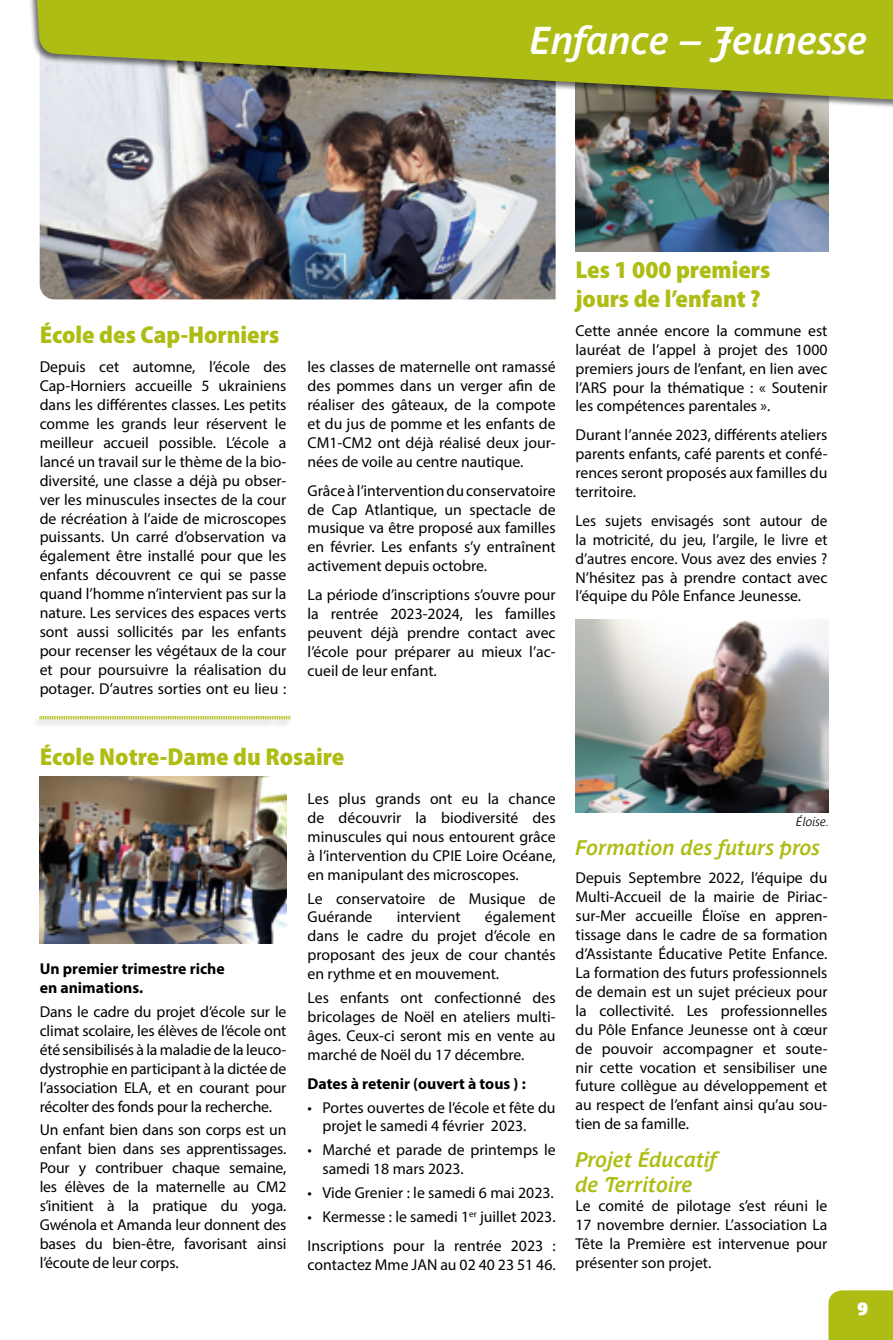
<style>
.page{position:relative;width:893px;height:1340px;background:#fff}
.page>*{position:absolute;margin:0;border:0;box-sizing:border-box;transform-origin:0 0}
.t1{font:italic 700 38.5px "Parisine Plus Std Gris";color:#fff}
.t2{font:900 semi-condensed 24.5px/29.4px "Myriad Pro";color:#aebd14}
.t3{font:italic 700 21px/25.2px "Parisine Plus Std Gris";color:#aebd14}
.t4{font:700 17.5px "Parisine Plus Std Sombre";color:#fff}
.t5{font:15.75px/18.9px "Myriad Pro";color:#000;text-align:justify}
.t6{font:700 15.75px/18.9px "Myriad Pro";color:#000}
.t7{font:italic 12.25px "Parisine Plus Std Gris";color:#000}
</style>
<div class="page">
<img style="left:40px;top:111px;width:516px;height:188px">
<img style="left:575px;top:619px;width:253px;height:193px">
<div style="left:33px;top:716px;width:259px;height:12px;background:#000;opacity:.55"></div>
<svg style="left:40px;top:716px;width:251px;height:3px"></svg>
<img style="left:40px;top:776px;width:246px;height:167px">
<img style="left:575px;top:111px;width:253px;height:140px">
<div style="left:28px;top:0;width:865px;height:111px;background:#000;opacity:.55"></div>
<svg style="left:35px;top:0;width:858px;height:102px;background:#a8b335"></svg>
<div style="left:828px;top:1290px;width:65px;height:49px;background:#aebd14"></div>
<h1 class="t1" style="left:530px;top:18px;width:340px">Enfance – Jeunesse</h1>
<h2 class="t2" style="left:40px;top:319px;width:241px">École des Cap-Horniers</h2>
<p class="t5" style="left:40px;top:357px;width:248px">Depuis cet automne, l’école des Cap-Horniers accueille 5 ukrainiens dans les différentes classes. Les petits comme les grands leur réservent le meilleur accueil possible. L’école a lancé un travail sur le thème de la bio&shy;diversité, une classe a déjà pu obser&shy;ver les minuscules insectes de la cour de récréation à l’aide de microscopes puissants. Un carré d’observation va également être installé pour que les enfants découvrent ce qui se passe quand l’homme n’intervient pas sur la nature. Les services des espaces verts sont aussi sollicités par les enfants pour recenser les végétaux de la cour et pour poursuivre la réalisation du potager. D’autres sorties ont eu lieu :</p>
<p class="t5" style="left:308px;top:357px;width:250px">les classes de maternelle ont ramassé des pommes dans un verger afin de réaliser des gâteaux, de la compote et du jus de pomme et les enfants de CM1-CM2 ont déjà réalisé deux jour&shy;nées de voile au centre nautique.</p>
<p class="t5" style="left:308px;top:480px;width:250px">Grâce à l’intervention du conservatoire de Cap Atlantique, un spectacle de musique va être proposé aux familles en février. Les enfants s’y entraînent activement depuis octobre.</p>
<p class="t5" style="left:308px;top:585px;width:250px">La période d’inscriptions s’ouvre pour la rentrée 2023-2024, les familles peuvent déjà prendre contact avec l’école pour préparer au mieux l’ac&shy;cueil de leur enfant.</p>
<h2 class="t2" style="left:575px;top:254px;width:196px">Les 1 000 premiers jours de l’enfant ?</h2>
<p class="t5" style="left:575px;top:321px;width:254px">Cette année encore la commune est lauréat de l’appel à projet des 1000 premiers jours de l’enfant, en lien avec l’ARS pour la thématique : « Soutenir les compétences parentales ».</p>
<p class="t5" style="left:575px;top:425px;width:254px">Durant l’année 2023, différents ateliers parents enfants, café parents et confé&shy;rences seront proposés aux familles du territoire.</p>
<p class="t5" style="left:575px;top:511px;width:254px">Les sujets envisagés sont autour de la motricité, du jeu, l’argile, le livre et d’autres encore. Vous avez des envies ?<br>N’hésitez pas à prendre contact avec l’équipe du Pôle Enfance Jeunesse.</p>
<h2 class="t2" style="left:40px;top:741px;width:306px">École Notre-Dame du Rosaire</h2>
<p class="t6" style="left:40px;top:959px;width:186px">Un premier trimestre riche en animations.</p>
<p class="t5" style="left:40px;top:1002px;width:248px">Dans le cadre du projet d’école sur le climat scolaire, les élèves de l’école ont été sensibilisés à la maladie de la leuco&shy;dystrophie en participant à la dictée de l’association ELA, et en courant pour récolter des fonds pour la recherche.</p>
<p class="t5" style="left:40px;top:1120px;width:248px">Un enfant bien dans son corps est un enfant bien dans ses apprentissages.<br>Pour y contribuer chaque semaine, les élèves de la maternelle au CM2 s’initient à la pratique du yoga.<br>Gwénola et Amanda leur donnent des bases du bien-être, favorisant ainsi l’écoute de leur corps.</p>
<p class="t5" style="left:308px;top:789px;width:250px">Les plus grands ont eu la chance de découvrir la biodiversité des minuscules qui nous entourent grâce à l’intervention du CPIE Loire Océane, en manipulant des microscopes.</p>
<p class="t5" style="left:308px;top:888px;width:250px">Le conservatoire de Musique de<br>Guérande</p>
<p class="t5" style="left:308px;top:907px;width:250px;text-indent:177px">également dans le cadre du projet d’école en proposant des jeux de cour chantés en rythme et en mouvement.</p>
<p class="t5" style="left:308px;top:988px;width:250px">Les enfants ont confectionné des bricolages de Noël en ateliers multi&shy;âges. Ceux-ci seront mis en vente au marché de Noël du 17 décembre.</p>
<p class="t6" style="left:308px;top:1073px;width:220px">Dates à retenir (ouvert à tous ) :</p>
<p class="t5" style="left:322px;top:1097px;width:235px;text-indent:-15px">• Portes ouvertes de l’école et fête du projet le samedi 4 février 2023.</p>
<p class="t5" style="left:322px;top:1140px;width:235px;text-indent:-15px">• Marché et parade de printemps le samedi 18 mars 2023.</p>
<p class="t5" style="left:308px;top:1183px;width:248px">• Vide Grenier : le samedi 6 mai 2023.</p>
<p class="t5" style="left:308px;top:1201px;width:250px;line-height:28.9px">• Kermesse : le samedi 1<sup>er</sup> juillet 2023.<br>Inscriptions pour la rentrée 2023 :</p>
<p class="t5" style="left:308px;top:1254px;width:250px">contactez Mme JAN au 02 40 23 51 46.</p>
<p class="t5" style="left:397px;top:907px;width:65px">intervient</p>
<p class="t7" style="left:796px;top:814px;width:35px">Éloise.</p>
<h3 class="t3" style="left:575px;top:834px;width:246px">Formation des futurs pros</h3>
<p class="t5" style="left:575px;top:868px;width:254px">Depuis Septembre 2022, l’équipe du Multi-Accueil de la mairie de Piriac&shy;sur-Mer accueille Éloïse en appren&shy;tissage dans le cadre de sa formation d’Assistante Éducative Petite Enfance.<br>La formation des futurs professionnels de demain est un sujet précieux pour la collectivité. Les professionnelles du Pôle Enfance Jeunesse ont à cœur de pouvoir accompagner et soute&shy;nir cette vocation et sensibiliser une future collègue au développement et au respect de l’enfant ainsi qu’au sou&shy;tien de sa famille.</p>
<h3 class="t3" style="left:575px;top:1146px;width:143px">Projet Éducatif de Territoire</h3>
<p class="t5" style="left:575px;top:1195px;width:254px">Le comité de pilotage s’est réuni le 17 novembre dernier. L’association La Tête la Première est intervenue pour présenter son projet.</p>
<p class="t4" style="left:857px;top:1298px;width:12px">9</p>
</div>
